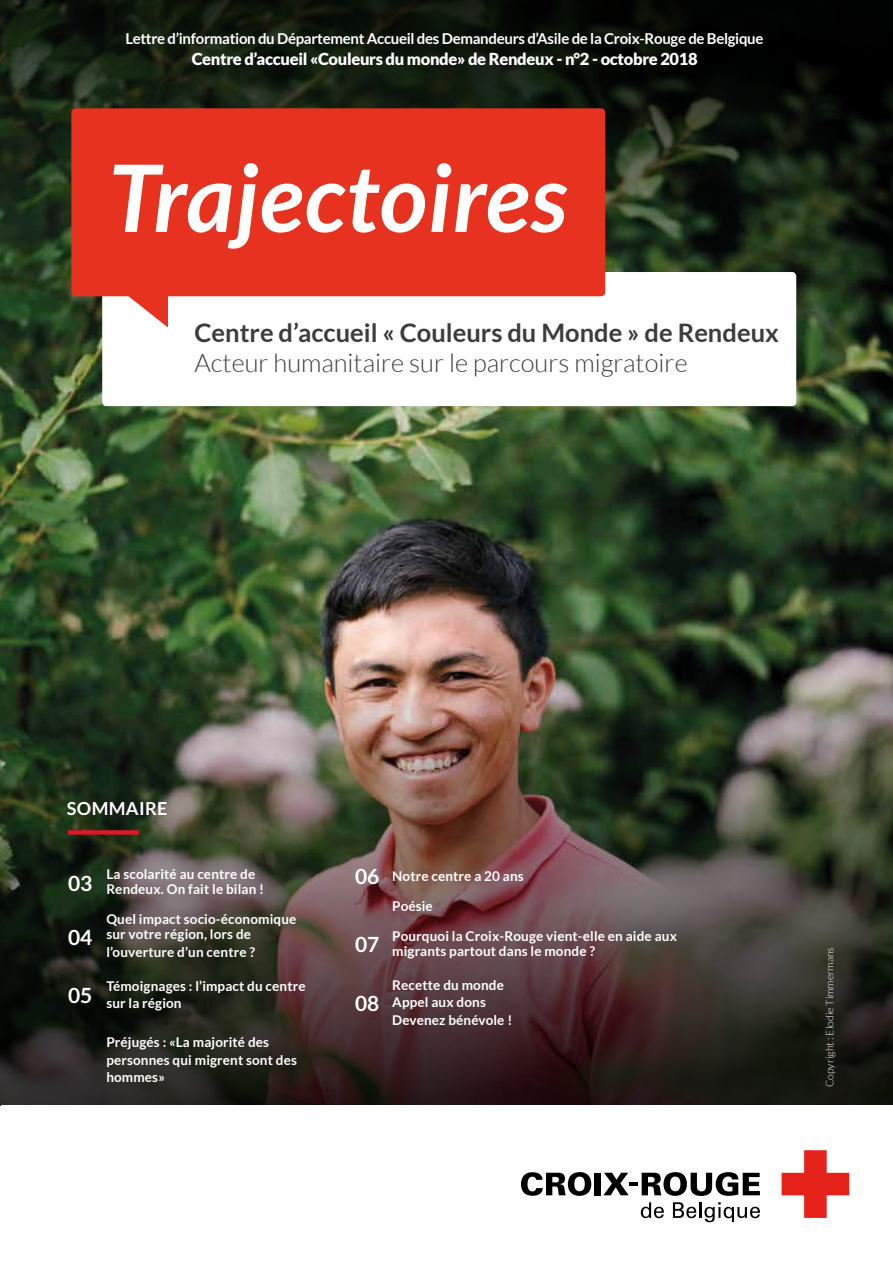
<style>
.page{position:relative;width:893px;height:1263px;background:#fff}
.page>*{position:absolute;margin:0;border:0;box-sizing:border-box;transform-origin:0 0}
.t1{font:italic 700 93px "Lato";letter-spacing:.01em;color:#fff}
.t2{font:700 25.5px "Lato";color:#3c3c3b}
.t3{font:300 25.5px "Lato";color:#3c3c3b}
.t4{font:700 21px "Lato";color:#fff}
.t5{font:700 18px "Lato";letter-spacing:.02em;color:#fff}
.t6{font:900 16.5px "Lato";letter-spacing:-.02em;color:#fff}
.t7{font:700 15px "Lato";letter-spacing:-.02em;color:#fff}
.t8{font:700 13.5px/17.2px "Lato";letter-spacing:.01em;color:#fff}
.t9{font:300 10.5px "Lato";color:#fff}
</style>
<div class="page">
<img style="left:0;top:384px;width:893px;height:122px">
<svg style="left:0;top:0;width:893px;height:384px;background:#151f11"></svg>
<img style="left:0;top:506px;width:893px;height:599px">
<div style="left:102px;top:272px;width:694px;height:134px;background:#fff;border-radius:4px"></div>
<div style="left:71px;top:108px;width:534px;height:188px;background:#e6321f;border-radius:4px"></div>
<svg style="left:127px;top:296px;width:41px;height:31px"></svg>
<svg style="left:782px;top:1150px;width:67px;height:68px"></svg>
<svg style="left:521px;top:1172px;width:70px;height:24px"></svg>
<div style="left:595px;top:1173px;width:6px;height:22px;background:#000"></div>
<svg style="left:603px;top:1172px;width:157px;height:24px"></svg>
<svg style="left:641px;top:1202px;width:23px;height:16px"></svg>
<svg style="left:673px;top:1202px;width:87px;height:20px"></svg>
<div style="left:68px;top:830px;width:71px;height:5px;background:#d81a26"></div>
<p class="t7" style="left:126px;top:29px;width:639px">Lettre d’information du Département Accueil des Demandeurs d’Asile de la Croix-Rouge de Belgique</p>
<p class="t6" style="left:192px;top:49px;width:507px">Centre d’accueil «Couleurs du monde» de Rendeux - n°2 - octobre 2018</p>
<h1 class="t1" style="left:108px;top:145px;width:460px">Trajectoires</h1>
<h2 class="t2" style="left:195px;top:318px;width:586px">Centre d’accueil « Couleurs du Monde » de Rendeux</h2>
<h2 class="t3" style="left:195px;top:349px;width:495px">Acteur humanitaire sur le parcours migratoire</h2>
<h3 class="t5" style="left:67px;top:798px;width:102px">SOMMAIRE</h3>
<h3 class="t4" style="left:68px;top:871px;width:26px">03</h3>
<h3 class="t4" style="left:68px;top:925px;width:26px">04</h3>
<h3 class="t4" style="left:68px;top:984px;width:26px">05</h3>
<p class="t8" style="left:106px;top:866px;width:150px">La scolarité au centre de</p>
<h3 class="t4" style="left:355px;top:864px;width:26px">06</h3>
<p class="t8" style="left:106px;top:881px;width:159px">Rendeux. On fait le bilan !</p>
<p class="t8" style="left:106px;top:912px;width:191px;line-height:15px">Quel impact socio-économique sur votre région, lors de</p>
<p class="t8" style="left:106px;top:943px;width:150px">l’ouverture d’un centre ?</p>
<p class="t8" style="left:106px;top:977px;width:201px">Témoignages : l’impact du centre sur la région</p>
<p class="t8" style="left:106px;top:1034px;width:192px">Préjugés : «La majorité des personnes qui migrent sont des hommes»</p>
<h3 class="t4" style="left:355px;top:932px;width:26px">07</h3>
<h3 class="t4" style="left:355px;top:991px;width:26px">08</h3>
<p class="t8" style="left:392px;top:867px;width:133px">Notre centre a 20 ans</p>
<p class="t8" style="left:392px;top:897px;width:42px">Poésie</p>
<p class="t8" style="left:392px;top:928px;width:286px;line-height:15px">Pourquoi la Croix-Rouge vient-elle en aide aux migrants partout dans le monde ?</p>
<p class="t8" style="left:392px;top:976px;width:121px">Recette du monde<br>Appel aux dons<br>Devenez bénévole !</p>
<p class="t9" style="left:824px;top:1087px;width:142px;rotate:-90deg">Copyright : Elodie Timmermans</p>
</div>
